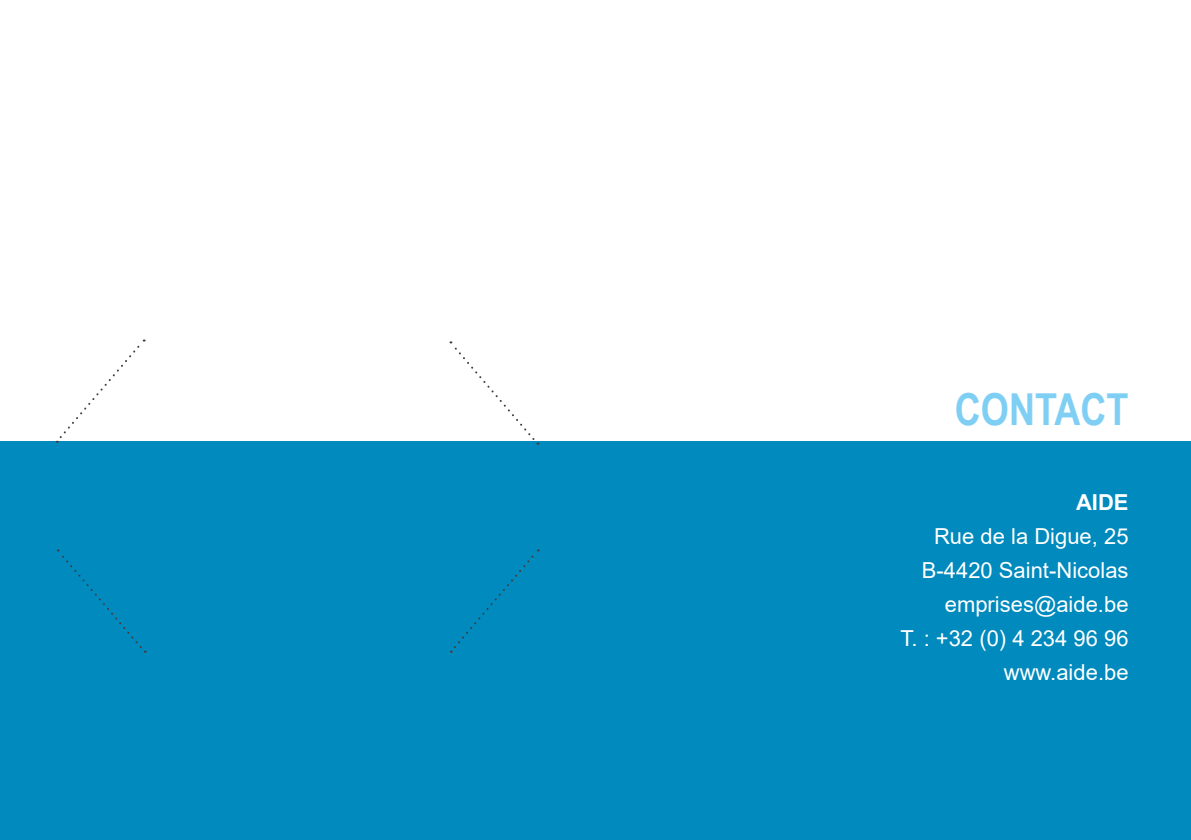
<style>
.page{position:relative;width:1191px;height:840px;background:#fff}
.page>*{position:absolute;margin:0;border:0;box-sizing:border-box;transform-origin:0 0}
.t1{font:700 44px "Arial Narrow";color:#7fcff5}
.t2{font:22px/34px "Arial";color:#fff;text-align:right}
.t3{font:700 22px "Arial";color:#fff}
</style>
<div class="page">
<div style="left:0;top:441px;width:1191px;height:398px;background:#008abd"></div>
<svg style="left:57px;top:339px;width:88px;height:103px"></svg>
<svg style="left:451px;top:549px;width:88px;height:103px"></svg>
<svg style="left:449px;top:341px;width:89px;height:103px"></svg>
<svg style="left:57px;top:549px;width:89px;height:103px"></svg>
<h1 class="t1" style="left:955px;top:376px;width:175px">CONTACT</h1>
<p class="t3" style="left:1076px;top:486px;width:54px">AIDE</p>
<p class="t2" style="left:900px;top:518px;width:230px">Rue de la Digue, 25<br>B-4420 Saint-Nicolas emprises@aide.be<br>T. : +32 (0) 4 234 96 96 www.aide.be</p>
</div>
